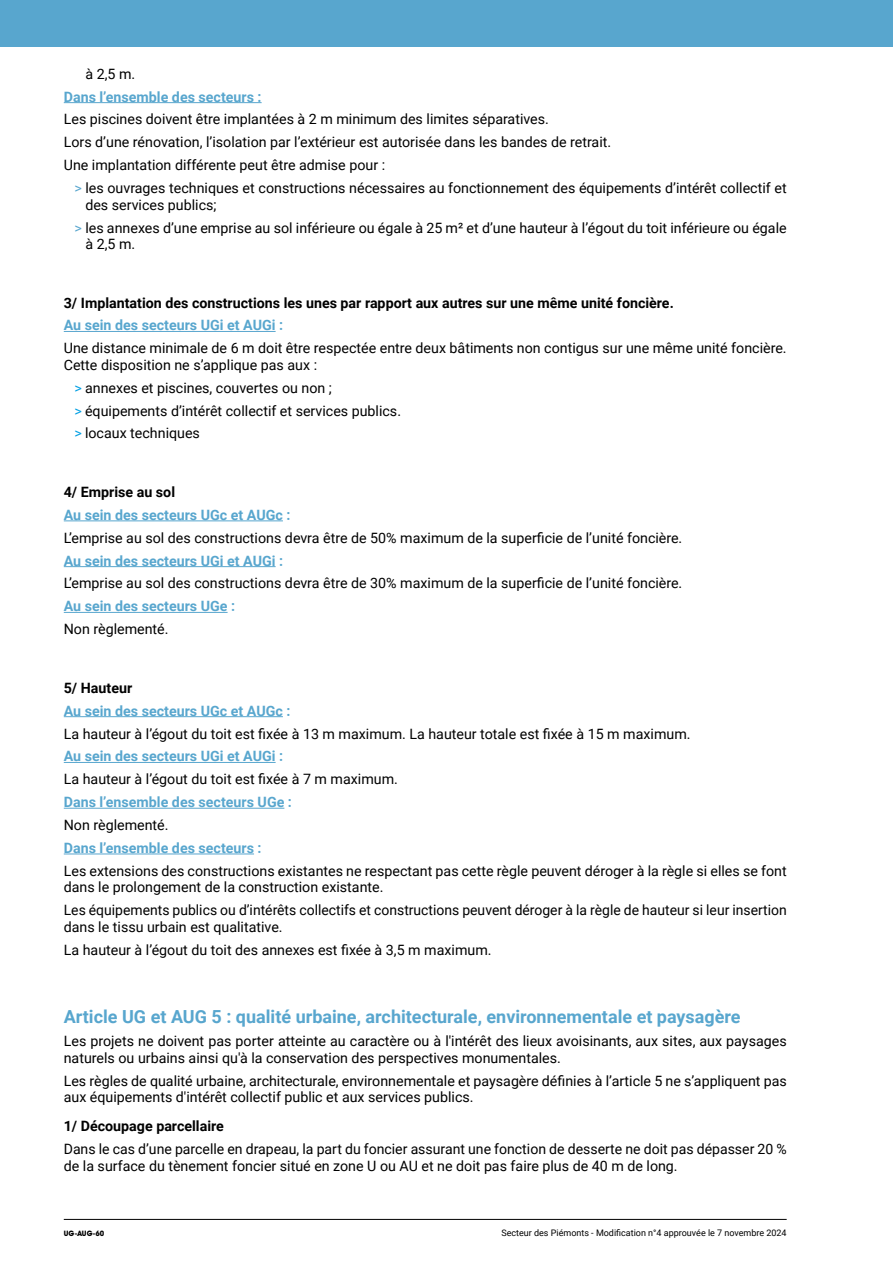
<style>
.page{position:relative;width:893px;height:1263px;background:#fff}
.page>*{position:absolute;margin:0;border:0;box-sizing:border-box;transform-origin:0 0}
.INTER_2{font:700 18px "Roboto";color:#58a6ce}
.TEXTE{font:14.25px/16.5px "Roboto";color:#000}
.TEXTE-2{font:700 14.25px "Roboto";color:#58a6ce}
.INTER_6{font:700 14.25px "Roboto";color:#000}
.t1{font:9px "Roboto";color:#000}
.t2{font:700 7.5px "Avant Garde IT Cby BT";color:#000}
.s1{color:#58a6ce}
.s2{color:#009fe3}
</style>
<div class="page">
<div style="left:0;top:0;width:893px;height:47px;background:#58a6ce"></div>
<hr style="left:64px;top:1219px;width:723px;height:1px;background:#000">
<hr style="left:64px;top:102px;width:198px;height:1px;background:#58a6ce">
<hr style="left:64px;top:331px;width:212px;height:1px;background:#58a6ce">
<hr style="left:64px;top:520px;width:219px;height:1px;background:#58a6ce">
<hr style="left:64px;top:566px;width:212px;height:1px;background:#58a6ce">
<hr style="left:64px;top:612px;width:164px;height:1px;background:#58a6ce">
<hr style="left:64px;top:716px;width:219px;height:1px;background:#58a6ce">
<hr style="left:64px;top:762px;width:212px;height:1px;background:#58a6ce">
<hr style="left:64px;top:808px;width:220px;height:1px;background:#58a6ce">
<hr style="left:64px;top:854px;width:190px;height:1px;background:#58a6ce">
<p class="TEXTE" style="left:85px;top:65px;width:51px">à 2,5 m.</p>
<p class="TEXTE-2" style="left:64px;top:87px;width:199px">Dans l’ensemble des secteurs :</p>
<p class="TEXTE" style="left:64px;top:111px;width:487px">Les piscines doivent être implantées à 2 m minimum des limites séparatives.</p>
<p class="TEXTE" style="left:64px;top:134px;width:549px">Lors d’une rénovation, l’isolation par l’extérieur est autorisée dans les bandes de retrait.</p>
<p class="TEXTE" style="left:64px;top:156px;width:323px">Une implantation différente peut être admise pour :</p>
<p class="TEXTE" style="left:85px;top:179px;width:703px;text-indent:-11px"><span class="s1">&gt;</span> les ouvrages techniques et constructions nécessaires au fonctionnement des équipements d’intérêt collectif et des services publics;</p>
<p class="TEXTE" style="left:85px;top:219px;width:703px;text-indent:-11px"><span class="s1">&gt;</span> les annexes d’une emprise au sol inférieure ou égale à 25 m² et d’une hauteur à l’égout du toit inférieure ou égale à 2,5 m.</p>
<p class="INTER_6" style="left:64px;top:292px;width:612px">3/ Implantation des constructions les unes par rapport aux autres sur une même unité foncière.</p>
<p class="TEXTE-2" style="left:64px;top:315px;width:221px">Au sein des secteurs UGi et AUGi :</p>
<p class="TEXTE" style="left:64px;top:339px;width:724px">Une distance minimale de 6 m doit être respectée entre deux bâtiments non contigus sur une même unité foncière.<br>Cette disposition ne s’applique pas aux :</p>
<p class="TEXTE" style="left:74px;top:379px;width:259px"><span class="s2">&gt;</span> annexes et piscines, couvertes ou non ;</p>
<p class="TEXTE" style="left:74px;top:402px;width:328px"><span class="s2">&gt;</span> équipements d’intérêt collectif et services publics.</p>
<p class="TEXTE" style="left:74px;top:425px;width:127px"><span class="s2">&gt;</span> locaux techniques</p>
<p class="INTER_6" style="left:64px;top:482px;width:113px">4/ Emprise au sol</p>
<p class="TEXTE-2" style="left:64px;top:505px;width:228px">Au sein des secteurs UGc et AUGc :</p>
<p class="TEXTE" style="left:64px;top:529px;width:620px">L’emprise au sol des constructions devra être de 50% maximum de la superficie de l’unité foncière.</p>
<p class="TEXTE-2" style="left:64px;top:550px;width:221px">Au sein des secteurs UGi et AUGi :</p>
<p class="TEXTE" style="left:64px;top:575px;width:620px">L’emprise au sol des constructions devra être de 30% maximum de la superficie de l’unité foncière.</p>
<p class="TEXTE-2" style="left:64px;top:596px;width:173px">Au sein des secteurs UGe :</p>
<p class="TEXTE" style="left:64px;top:620px;width:106px">Non règlementé.</p>
<p class="INTER_6" style="left:64px;top:678px;width:70px">5/ Hauteur</p>
<p class="TEXTE-2" style="left:64px;top:701px;width:228px">Au sein des secteurs UGc et AUGc :</p>
<p class="TEXTE" style="left:64px;top:725px;width:628px">La hauteur à l’égout du toit est fixée à 13 m maximum. La hauteur totale est fixée à 15 m maximum.</p>
<p class="TEXTE-2" style="left:64px;top:746px;width:221px">Au sein des secteurs UGi et AUGi :</p>
<p class="TEXTE" style="left:64px;top:770px;width:336px">La hauteur à l’égout du toit est fixée à 7 m maximum.</p>
<p class="TEXTE-2" style="left:64px;top:792px;width:230px">Dans l’ensemble des secteurs UGe :</p>
<p class="TEXTE" style="left:64px;top:816px;width:106px">Non règlementé.</p>
<p class="TEXTE-2" style="left:64px;top:838px;width:199px">Dans l’ensemble des secteurs :</p>
<p class="TEXTE" style="left:64px;top:862px;width:724px">Les extensions des constructions existantes ne respectant pas cette règle peuvent déroger à la règle si elles se font dans le prolongement de la construction existante.</p>
<p class="TEXTE" style="left:64px;top:901px;width:724px">Les équipements publics ou d’intérêts collectifs et constructions peuvent déroger à la règle de hauteur si leur insertion dans le tissu urbain est qualitative.</p>
<p class="TEXTE" style="left:64px;top:941px;width:429px">La hauteur à l’égout du toit des annexes est fixée à 3,5 m maximum.</p>
<p class="INTER_2" style="left:64px;top:1004px;width:678px">Article UG et AUG 5 : qualité urbaine, architecturale, environnementale et paysagère</p>
<p class="TEXTE" style="left:64px;top:1032px;width:724px">Les projets ne doivent pas porter atteinte au caractère ou à l'intérêt des lieux avoisinants, aux sites, aux paysages naturels ou urbains ainsi qu'à la conservation des perspectives monumentales.</p>
<p class="TEXTE" style="left:64px;top:1072px;width:725px">Les règles de qualité urbaine, architecturale, environnementale et paysagère définies à l’article 5 ne s’appliquent pas aux équipements d'intérêt collectif public et aux services publics.</p>
<p class="INTER_6" style="left:64px;top:1116px;width:162px">1/ Découpage parcellaire</p>
<p class="TEXTE" style="left:64px;top:1140px;width:724px">Dans le cas d’une parcelle en drapeau, la part du foncier assurant une fonction de desserte ne doit pas dépasser 20 % de la surface du tènement foncier situé en zone U ou AU et ne doit pas faire plus de 40 m de long.</p>
<p class="t2" style="left:64px;top:1229px;width:42px">UG-AUG-60</p>
<p class="t1" style="left:501px;top:1227px;width:287px">Secteur des Piémonts - Modification n°4 approuvée le 7 novembre 2024</p>
</div>
